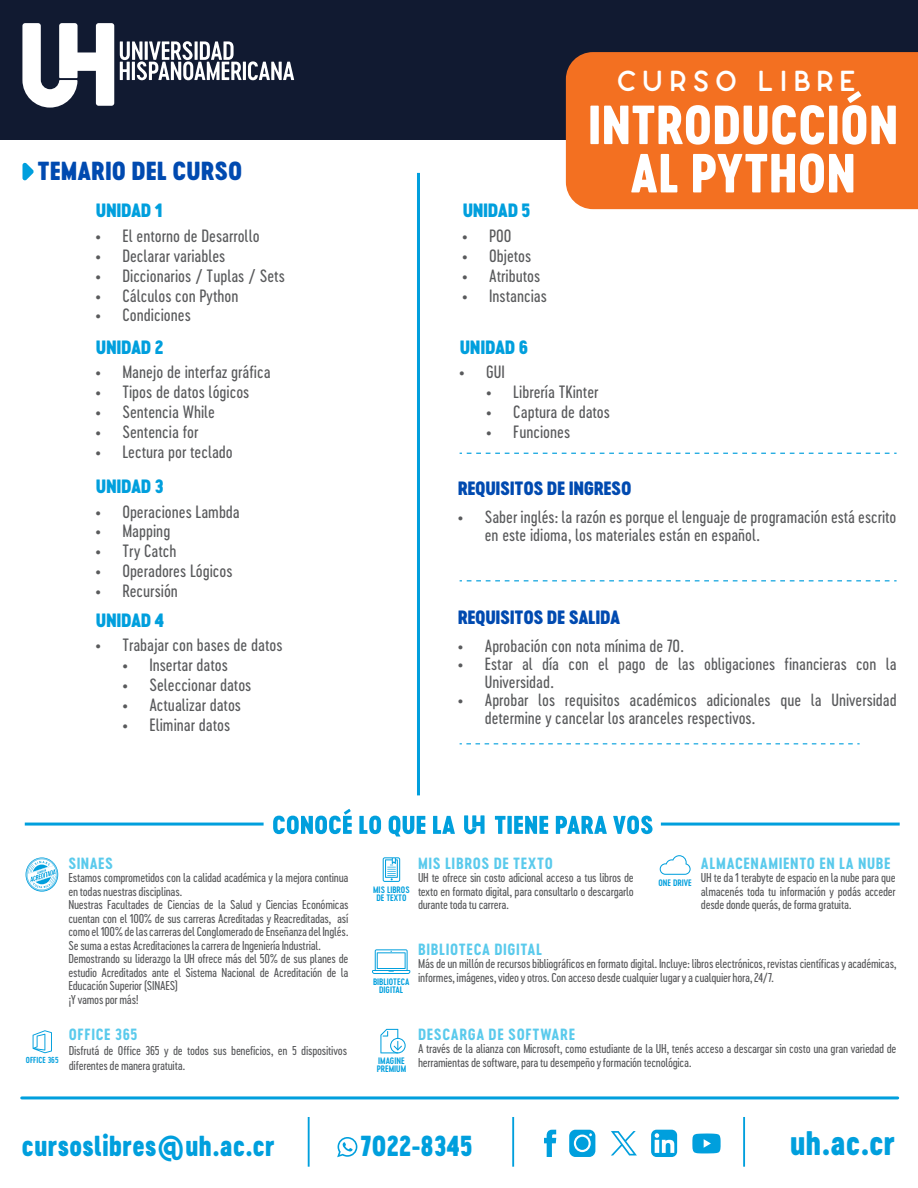
<style>
.page{position:relative;width:918px;height:1188px;background:#fff}
.page>*{position:absolute;margin:0;border:0;box-sizing:border-box;transform-origin:0 0}
.t1{font:51.3px/48.3px "Cervo Neue Extra Bold Neue";color:#fff;text-align:center}
.t2{font:31.8px "Cervo Neue Black Neue";color:#009fdd;scale:.93 1}
.t3{font:29.1px "ENRIQ Bold";letter-spacing:.2em;color:#fff}
.t4{font:27px "Cervo Neue Black Neue";letter-spacing:.02em;color:#009fdd;scale:.93 1}
.t5{font:24.45px "Cervo Neue Black Neue";color:#004ab0}
.t6{font:18px "Cervo Neue Black Neue";letter-spacing:-.02em;color:#009fdd}
.t7{font:18px "Cervo Neue Black Neue";letter-spacing:-.02em;color:#004ab0}
.t8{font:16.65px "Cervo Neue Regular Neue";color:#595a5c}
.t9{font:16.5px/18px "Cervo Neue Regular Neue";color:#595a5c}
.t10{font:15.15px "Cervo Neue Bold Neue";letter-spacing:.04em;color:#5acaec}
.t11{font:12px/13.5px "Cervo Neue Regular Neue";letter-spacing:-.02em;color:#58595b}
.t12{font:8.7px/8.1px "Cervo Neue Semi Bold Neue";color:#009fdd;text-align:center}
.t13{font:8.1px "Cervo Neue Semi Bold Neue";color:#009fdd}
</style>
<div class="page">
<svg style="left:23px;top:162px;width:11px;height:19px"></svg>
<div style="left:0;top:0;width:918px;height:140px;background:#111a31"></div>
<hr style="left:417px;top:173px;width:3px;height:622px;background:#009fdd">
<svg style="left:460px;top:580px;width:437px;height:1px"></svg>
<svg style="left:460px;top:453px;width:437px;height:1px"></svg>
<svg style="left:460px;top:743px;width:400px;height:1px"></svg>
<hr style="left:22px;top:1096px;width:876px;height:3px;background:#009fdd">
<svg style="left:273px;top:809px;width:79px;height:25px"></svg>
<svg style="left:359px;top:816px;width:22px;height:18px"></svg>
<svg style="left:389px;top:816px;width:36px;height:21px"></svg>
<svg style="left:433px;top:816px;width:22px;height:18px"></svg>
<svg style="left:495px;top:816px;width:11px;height:18px"></svg>
<div style="left:507px;top:816px;width:5px;height:18px;background:#009fdd"></div>
<svg style="left:514px;top:816px;width:34px;height:18px"></svg>
<svg style="left:556px;top:816px;width:51px;height:18px"></svg>
<svg style="left:613px;top:816px;width:40px;height:18px"></svg>
<svg style="left:464px;top:815px;width:21px;height:19px"></svg>
<hr style="left:661px;top:823px;width:239px;height:3px;background:#009fdd">
<hr style="left:25px;top:823px;width:239px;height:3px;background:#009fdd">
<svg style="left:372px;top:949px;width:38px;height:25px"></svg>
<svg style="left:383px;top:857px;width:17px;height:25px"></svg>
<svg style="left:380px;top:1029px;width:26px;height:24px"></svg>
<svg style="left:33px;top:1030px;width:19px;height:23px"></svg>
<svg style="left:660px;top:855px;width:31px;height:20px"></svg>
<svg style="left:26px;top:857px;width:32px;height:35px"></svg>
<hr style="left:743px;top:1117px;width:2px;height:50px;background:#009fdd">
<hr style="left:512px;top:1117px;width:2px;height:50px;background:#009fdd">
<hr style="left:308px;top:1117px;width:2px;height:50px;background:#009fdd">
<svg style="left:337px;top:1137px;width:20px;height:20px"></svg>
<svg style="left:692px;top:1133px;width:29px;height:21px"></svg>
<svg style="left:544px;top:1130px;width:12px;height:27px"></svg>
<svg style="left:569px;top:1130px;width:26px;height:27px"></svg>
<svg style="left:651px;top:1130px;width:26px;height:27px"></svg>
<svg style="left:611px;top:1131px;width:26px;height:24px"></svg>
<div style="left:566px;top:52px;width:352px;height:157px;background:#f37021"></div>
<svg style="left:120px;top:41px;width:122px;height:39px"></svg>
<hr style="left:243px;top:62px;width:3px;height:18px;background:#fff">
<svg style="left:248px;top:61px;width:46px;height:19px"></svg>
<svg style="left:22px;top:23px;width:92px;height:85px"></svg>
<h3 class="t5" style="left:38px;top:154px;width:206px">TEMARIO DEL CURSO</h3>
<h3 class="t6" style="left:96px;top:197px;width:68px">UNIDAD 1</h3>
<h3 class="t8" style="left:95px;top:225px;width:166px">• El entorno de Desarrollo</h3>
<h3 class="t8" style="left:95px;top:244px;width:132px">• Declarar variables</h3>
<h3 class="t8" style="left:95px;top:264px;width:191px">• Diccionarios / Tuplas / Sets</h3>
<h3 class="t8" style="left:95px;top:284px;width:145px">• Cálculos con Python</h3>
<h3 class="t8" style="left:95px;top:304px;width:97px">• Condiciones</h3>
<h3 class="t6" style="left:96px;top:334px;width:69px">UNIDAD 2</h3>
<h3 class="t8" style="left:95px;top:361px;width:177px">• Manejo de interfaz gráfica</h3>
<h3 class="t8" style="left:95px;top:381px;width:156px">• Tipos de datos lógicos</h3>
<h3 class="t8" style="left:95px;top:401px;width:121px">• Sentencia While</h3>
<h3 class="t8" style="left:95px;top:421px;width:105px">• Sentencia for</h3>
<h3 class="t8" style="left:95px;top:441px;width:139px">• Lectura por teclado</h3>
<h3 class="t6" style="left:96px;top:473px;width:69px">UNIDAD 3</h3>
<h3 class="t8" style="left:95px;top:500px;width:146px">• Operaciones Lambda</h3>
<h3 class="t8" style="left:95px;top:520px;width:77px">• Mapping</h3>
<h3 class="t8" style="left:95px;top:540px;width:83px">• Try Catch</h3>
<h3 class="t8" style="left:95px;top:560px;width:139px">• Operadores Lógicos</h3>
<h3 class="t8" style="left:95px;top:580px;width:84px">• Recursión</h3>
<h3 class="t6" style="left:96px;top:607px;width:70px">UNIDAD 4</h3>
<h3 class="t8" style="left:95px;top:634px;width:189px">• Trabajar con bases de datos</h3>
<h3 class="t8" style="left:122px;top:654px;width:107px">• Insertar datos</h3>
<h3 class="t8" style="left:122px;top:674px;width:131px">• Seleccionar datos</h3>
<h3 class="t8" style="left:122px;top:694px;width:120px">• Actualizar datos</h3>
<h3 class="t8" style="left:122px;top:714px;width:109px">• Eliminar datos</h3>
<h3 class="t6" style="left:463px;top:197px;width:69px">UNIDAD 5</h3>
<h3 class="t8" style="left:462px;top:225px;width:51px">• POO</h3>
<h3 class="t8" style="left:462px;top:244px;width:71px">• Objetos</h3>
<h3 class="t8" style="left:462px;top:264px;width:80px">• Atributos</h3>
<h3 class="t8" style="left:462px;top:284px;width:86px">• Instancias</h3>
<h3 class="t3" style="left:617px;top:56px;width:240px">CURSO LIBRE</h3>
<h1 class="t1" style="left:588px;top:100px;width:312px">INTRODUCCIÓN<br>AL PYTHON</h1>
<h3 class="t6" style="left:460px;top:334px;width:70px">UNIDAD 6</h3>
<h3 class="t8" style="left:459px;top:361px;width:47px">• GUI</h3>
<h3 class="t8" style="left:486px;top:381px;width:114px">• Librería TKinter</h3>
<h3 class="t8" style="left:486px;top:401px;width:125px">• Captura de datos</h3>
<h3 class="t8" style="left:486px;top:421px;width:85px">• Funciones</h3>
<h3 class="t7" style="left:458px;top:476px;width:175px">REQUISITOS DE INGRESO</h3>
<h3 class="t9" style="left:485px;top:508px;width:413px;text-indent:-27px">• Saber inglés: la razón es porque el lenguaje de programación está escrito en este idioma, los materiales están en español.</h3>
<h3 class="t7" style="left:458px;top:604px;width:164px">REQUISITOS DE SALIDA</h3>
<h3 class="t9" style="left:458px;top:636px;width:228px">• Aprobación con nota mínima de 70.</h3>
<h3 class="t9" style="left:485px;top:654px;width:413px;text-indent:-27px">• Estar al día con el pago de las obligaciones financieras con la<br>Universidad.</h3>
<h3 class="t9" style="left:485px;top:690px;width:413px;text-indent:-27px">• Aprobar los requisitos académicos adicionales que la Universidad determine y cancelar los aranceles respectivos.</h3>
<p class="t13" style="left:26px;top:1055px;width:34px">OFFICE 365</p>
<p class="t10" style="left:68px;top:853px;width:46px">SINAES</p>
<p class="t11" style="left:68px;top:871px;width:282px">Estamos comprometidos con la calidad académica y la mejora continua en todas nuestras disciplinas.<br>Nuestras Facultades de Ciencias de la Salud y Ciencias Económicas cuentan con el 100% de sus carreras Acreditadas y Reacreditadas, así como el 100% de las carreras del Conglomerado de Enseñanza del Inglés.<br>Se suma a estas Acreditaciones la carrera de Ingeniería Industrial.<br>Demostrando su liderazgo la UH ofrece más del 50% de sus planes de estudio Acreditados ante el Sistema Nacional de Acreditación de la Educación Superior (SINAES)<br>¡Y vamos por más!</p>
<p class="t10" style="left:69px;top:1024px;width:70px">OFFICE 365</p>
<p class="t11" style="left:69px;top:1043px;width:280px;line-height:15px">Disfrutá de Office 365 y de todos sus beneficios, en 5 dispositivos diferentes de manera gratuita.</p>
<p class="t12" style="left:373px;top:885px;width:38px">MIS LIBROS<br>DE TEXTO</p>
<p class="t10" style="left:418px;top:853px;width:136px">MIS LIBROS DE TEXTO</p>
<p class="t11" style="left:418px;top:871px;width:217px;text-align:justify">UH te ofrece sin costo adicional acceso a tus libros de texto en formato digital, para consultarlo o descargarlo durante toda tu carrera.</p>
<p class="t12" style="left:658px;top:878px;width:35px">ONE DRIVE</p>
<p class="t10" style="left:701px;top:853px;width:191px">ALMACENAMIENTO EN LA NUBE</p>
<p class="t11" style="left:701px;top:871px;width:196px;text-align:justify">UH te da 1 terabyte de espacio en la nube para que almacenés toda tu información y podás acceder desde donde querás, de forma gratuita.</p>
<p class="t12" style="left:373px;top:977px;width:38px">BIBLIOTECA<br>DIGITAL</p>
<p class="t10" style="left:418px;top:939px;width:125px">BIBLIOTECA DIGITAL</p>
<p class="t11" style="left:418px;top:957px;width:480px">Más de un millón de recursos bibliográficos en formato digital. Incluye: libros electrónicos, revistas científicas y académicas, informes, imágenes, video y otros. Con acceso desde cualquier lugar y a cualquier hora, 24/7.</p>
<p class="t12" style="left:377px;top:1057px;width:31px;text-align:left">IMAGINE<br>PREMIUM</p>
<p class="t10" style="left:418px;top:1024px;width:159px">DESCARGA DE SOFTWARE</p>
<p class="t11" style="left:418px;top:1042px;width:480px">A través de la alianza con Microsoft, como estudiante de la UH, tenés acceso a descargar sin costo una gran variedad de herramientas de software, para tu desempeño y formación tecnológica.</p>
<h3 class="t4" style="left:22px;top:1126px;width:273px">cursoslibres@uh.ac.cr</h3>
<h3 class="t4" style="left:360px;top:1126px;width:122px">7022-8345</h3>
<h2 class="t2" style="left:790px;top:1120px;width:114px">uh.ac.cr</h2>
</div>
